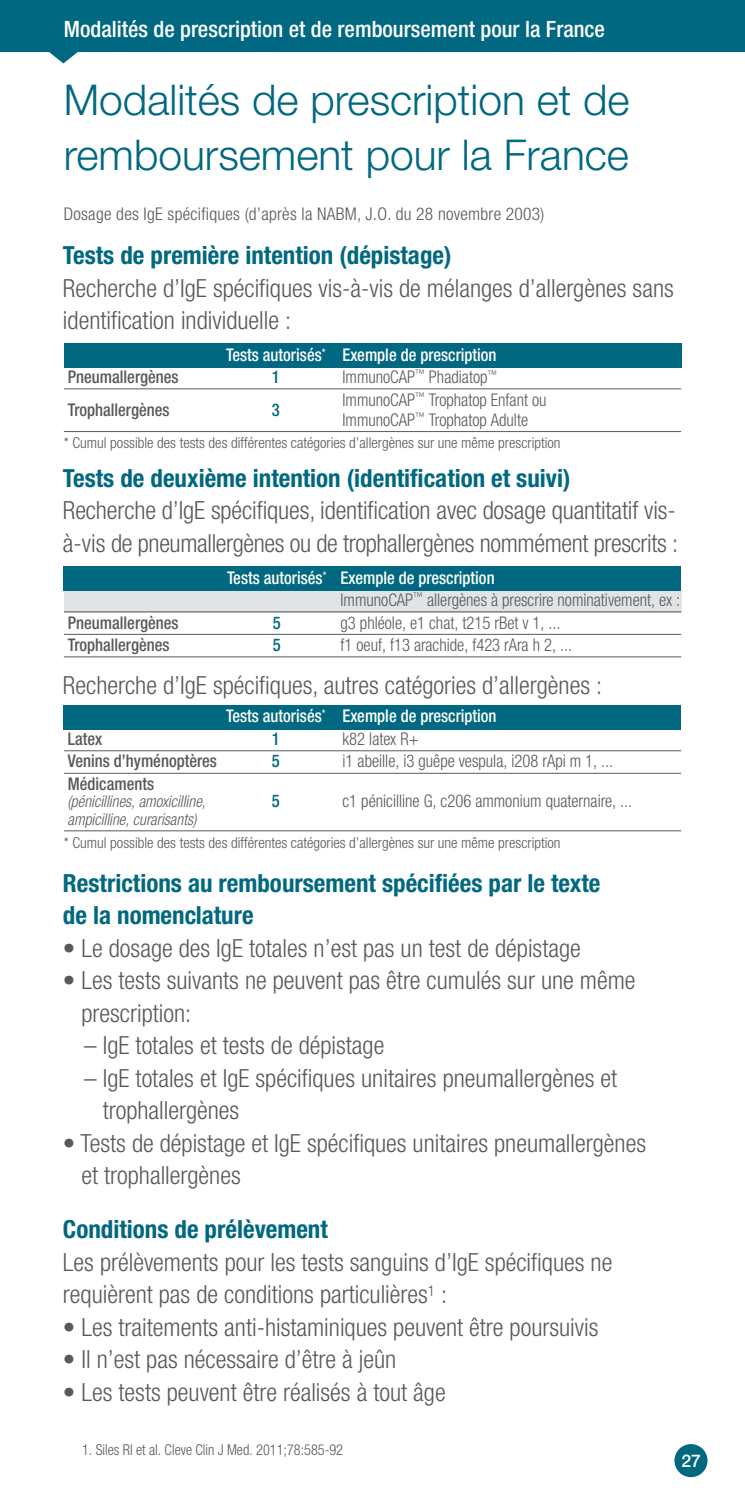
<style>
.page{position:relative;width:745px;height:1510px;background:#fff}
.page>*{position:absolute;margin:0;border:0;box-sizing:border-box;transform-origin:0 0}
.t1{font:300 42.5px/55px "Helvetica Neue LT Std";color:#006880}
.t2{font:300 condensed 25px/32.5px "Helvetica Neue LT Std";color:#58595b}
.t3{font:700 condensed 25px/32.5px "Helvetica Neue LT Std";color:#006880}
.t4{font:500 condensed 22.5px "Helvetica Neue LT Std";color:#fff}
.t5{font:300 condensed 17.5px/20px "Helvetica Neue LTW1 G";color:#58595b;scale:.95 1}
.t6{font:500 condensed 17.5px "Helvetica Neue LTW1 G";color:#58595b;scale:.95 1}
.t7{font:500 condensed 17.5px "Helvetica Neue LTW1 G";color:#fff;scale:.95 1}
.t8{font:300 condensed 17.5px "Helvetica Neue LT Std";letter-spacing:.015em;color:#58595b}
.t9{font:500 condensed 17.5px "Helvetica Neue LTW1 G";color:#006880;scale:.95 1}
.t10{font:500 17.5px "Helvetica Neue LTW1 G";color:#fff}
.t11{font:italic 300 condensed 16.25px "Helvetica Neue LTW1 G";color:#58595b;scale:.95 1}
.t12{font:300 condensed 15px "Helvetica Neue LT Std";color:#58595b}
.t13{font:300 condensed 15px "Helvetica Neue LTW1 G";color:#58595b;scale:.95 1}
.s1{font-weight:500;color:#fff}
</style>
<div class="page">
<div style="left:64px;top:590px;width:616px;height:23px;background:#e2e3e4"></div>
<div style="left:674px;top:1444px;width:33px;height:33px;background:#006880;border-radius:50%"></div>
<svg style="left:1px;top:0;width:743px;height:63px;fill:#006880"></svg>
<svg style="left:0;top:0;width:1px;height:53px"></svg>
<div style="left:64px;top:343px;width:616px;height:25px;background:#006880"></div>
<hr style="left:64px;top:388px;width:616px;height:1px;background:#58595b">
<hr style="left:64px;top:431px;width:616px;height:1px;background:#58595b">
<div style="left:64px;top:705px;width:616px;height:24px;background:#006880"></div>
<hr style="left:64px;top:750px;width:616px;height:1px;background:#58595b">
<hr style="left:64px;top:773px;width:616px;height:1px;background:#58595b">
<hr style="left:64px;top:830px;width:616px;height:1px;background:#58595b">
<div style="left:64px;top:566px;width:616px;height:25px;background:#006880"></div>
<hr style="left:64px;top:611px;width:616px;height:1px;background:#58595b">
<hr style="left:64px;top:634px;width:616px;height:1px;background:#58595b">
<hr style="left:64px;top:656px;width:616px;height:1px;background:#58595b">
<p class="t4" style="left:64px;top:21px;width:542px">Modalités de prescription et de remboursement pour la France</p>
<h1 class="t1" style="left:64px;top:77px;width:567px">Modalités de prescription et de remboursement pour la France</h1>
<p class="t8" style="left:64px;top:207px;width:482px">Dosage des IgE spécifiques (d’après la NABM, J.O. du 28 novembre 2003)</p>
<p class="t3" style="left:63px;top:242px;width:390px">Tests de première intention (dépistage)</p>
<p class="t2" style="left:63px;top:274px;width:612px">Recherche d’IgE spécifiques vis-à-vis de mélanges d’allergènes sans identification individuelle :</p>
<p class="t7" style="left:226px;top:348px;width:286px">Tests autorisés<sup>*</sup> Exemple de prescription</p>
<p class="t6" style="left:68px;top:370px;width:118px">Pneumallergènes</p>
<p class="t9" style="left:272px;top:370px;width:10px">1</p>
<p class="t5" style="left:342px;top:368px;width:164px">ImmunoCAP<sup>™</sup> Phadiatop<sup>™</sup></p>
<p class="t6" style="left:68px;top:403px;width:108px">Trophallergènes</p>
<p class="t9" style="left:272px;top:403px;width:10px">3</p>
<p class="t5" style="left:342px;top:391px;width:216px">ImmunoCAP<sup>™</sup> Trophatop Enfant ou<br>ImmunoCAP<sup>™</sup> Trophatop Adulte</p>
<p class="t12" style="left:64px;top:437px;width:498px">* Cumul possible des tests des différentes catégories d’allergènes sur une même prescription</p>
<p class="t3" style="left:63px;top:464px;width:508px">Tests de deuxième intention (identification et suivi)</p>
<p class="t2" style="left:63px;top:496px;width:616px">Recherche d’IgE spécifiques, identification avec dosage quantitatif vis&shy;à-vis de pneumallergènes ou de trophallergènes nommément prescrits :</p>
<p class="t5" style="left:340px;top:567px;width:359px;line-height:22.5px;text-indent:-113px"><span class="s1">Tests autorisés</span><sup>*</sup> <span class="s1">Exemple de prescription<br></span>ImmunoCAP<sup>™</sup> allergènes à prescrire nominativement, ex :</p>
<p class="t6" style="left:68px;top:616px;width:118px">Pneumallergènes</p>
<p class="t9" style="left:272px;top:616px;width:10px">5</p>
<p class="t5" style="left:340px;top:614px;width:233px">g3 phléole, e1 chat, t215 rBet v 1, ...</p>
<p class="t6" style="left:68px;top:638px;width:108px">Trophallergènes</p>
<p class="t9" style="left:272px;top:638px;width:10px">5</p>
<p class="t5" style="left:340px;top:636px;width:245px">f1 oeuf, f13 arachide, f423 rAra h 2, ...</p>
<p class="t2" style="left:63px;top:671px;width:540px">Recherche d’IgE spécifiques, autres catégories d’allergènes :</p>
<p class="t7" style="left:226px;top:710px;width:286px">Tests autorisés<sup>*</sup> Exemple de prescription</p>
<p class="t6" style="left:68px;top:732px;width:38px">Latex</p>
<p class="t9" style="left:272px;top:732px;width:10px">1</p>
<p class="t5" style="left:342px;top:730px;width:82px">k82 latex R+</p>
<p class="t6" style="left:68px;top:755px;width:158px">Venins d’hyménoptères</p>
<p class="t9" style="left:272px;top:755px;width:10px">5</p>
<p class="t5" style="left:342px;top:753px;width:286px">i1 abeille, i3 guêpe vespula, i208 rApi m 1, ...</p>
<p class="t6" style="left:68px;top:777px;width:92px">Médicaments</p>
<p class="t11" style="left:67px;top:796px;width:147px">(pénicillines, amoxicilline,</p>
<p class="t9" style="left:272px;top:795px;width:10px">5</p>
<p class="t5" style="left:342px;top:793px;width:306px">c1 pénicilline G, c206 ammonium quaternaire, ...</p>
<p class="t11" style="left:67px;top:813px;width:137px">ampicilline, curarisants)</p>
<p class="t12" style="left:64px;top:837px;width:498px">* Cumul possible des tests des différentes catégories d’allergènes sur une même prescription</p>
<p class="t3" style="left:63px;top:869px;width:538px">Restrictions au remboursement spécifiées par le texte de la nomenclature</p>
<p class="t2" style="left:63px;top:934px;width:519px">• Le dosage des IgE totales n’est pas un test de dépistage</p>
<p class="t2" style="left:81px;top:966px;width:555px;text-indent:-18px">• Les tests suivants ne peuvent pas être cumulés sur une même prescription:</p>
<p class="t2" style="left:84px;top:1031px;width:301px">– IgE totales et tests de dépistage</p>
<p class="t2" style="left:103px;top:1064px;width:515px;text-indent:-18px">– IgE totales et IgE spécifiques unitaires pneumallergènes et trophallergènes</p>
<p class="t2" style="left:81px;top:1129px;width:565px;text-indent:-18px">• Tests de dépistage et IgE spécifiques unitaires pneumallergènes et trophallergènes</p>
<p class="t3" style="left:63px;top:1216px;width:266px">Conditions de prélèvement</p>
<p class="t2" style="left:63px;top:1247px;width:550px">Les prélèvements pour les tests sanguins d’IgE spécifiques ne requièrent pas de conditions particulières<sup>1</sup> :</p>
<p class="t2" style="left:63px;top:1312px;width:536px">• Les traitements anti-histaminiques peuvent être poursuivis</p>
<p class="t2" style="left:63px;top:1345px;width:335px">• Il n’est pas nécessaire d’être à jeûn</p>
<p class="t2" style="left:63px;top:1377px;width:384px">• Les tests peuvent être réalisés à tout âge</p>
<p class="t13" style="left:82px;top:1443px;width:276px">1. Siles RI et al. Cleve Clin J Med. 2011;78:585-92</p>
<p class="t10" style="left:681px;top:1450px;width:21px">27</p>
</div>
